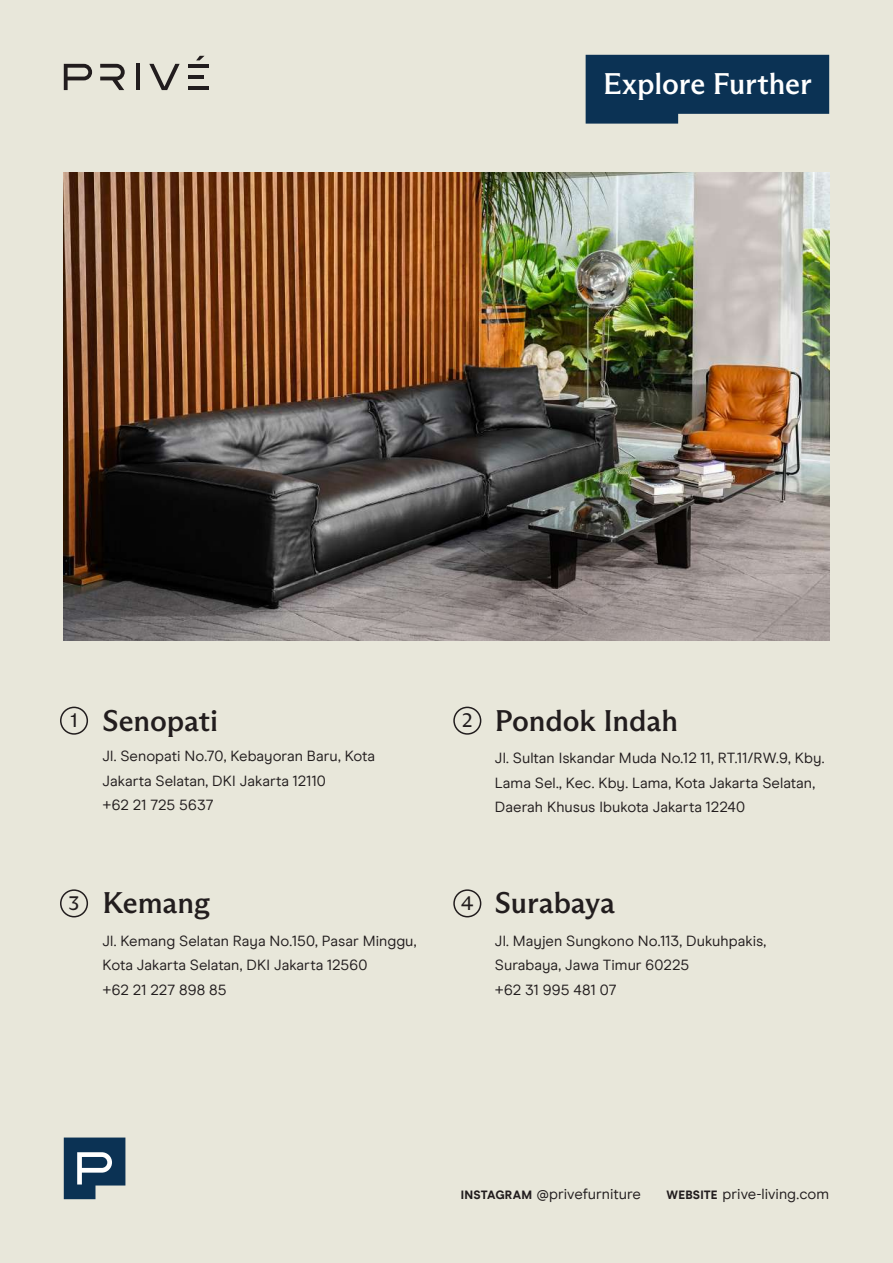
<style>
.page{position:relative;width:893px;height:1263px;background:#e8e7da}
.page>*{position:absolute;margin:0;border:0;box-sizing:border-box;transform-origin:0 0}
.t1{font:500 30px "ABC Arizona Flare";letter-spacing:-.005em;color:#221d1e}
.t2{font:500 30px "ABC Arizona Flare";color:#fff}
.t3{font:20.1px "ABC Arizona Flare";color:#221d1e}
.t4{font:15px/24.6px "Modern Era";color:#221d1e}
.s1{font-weight:800;font-size:12px}
</style>
<div class="page">
<hr style="left:136px;top:64px;width:3px;height:26px;background:#221d1e">
<hr style="left:188px;top:64px;width:21px;height:4px;background:#221d1e">
<hr style="left:188px;top:75px;width:16px;height:4px;background:#221d1e">
<hr style="left:188px;top:86px;width:21px;height:4px;background:#221d1e">
<svg style="left:196px;top:55px;width:9px;height:5px"></svg>
<svg style="left:63px;top:63px;width:62px;height:27px"></svg>
<svg style="left:139px;top:63px;width:41px;height:27px"></svg>
<svg style="left:586px;top:55px;width:243px;height:69px;background:#1f4260"></svg>
<div style="left:453px;top:707px;width:28px;height:28px;border:2px solid #221d1e;border-radius:50%"></div>
<div style="left:60px;top:707px;width:28px;height:28px;border:2px solid #221d1e;border-radius:50%"></div>
<div style="left:453px;top:889px;width:28px;height:28px;border:2px solid #221d1e;border-radius:50%"></div>
<div style="left:60px;top:889px;width:28px;height:28px;border:2px solid #221d1e;border-radius:50%"></div>
<svg style="left:63px;top:1137px;width:63px;height:62px;background:#446279"></svg>
<img style="left:64px;top:172px;width:765px;height:469px">
<h1 class="t2" style="left:603px;top:66px;width:210px">Explore Further</h1>
<h1 class="t1" style="left:102px;top:702px;width:117px">Senopati</h1>
<h1 class="t1" style="left:495px;top:702px;width:185px">Pondok Indah</h1>
<h2 class="t3" style="left:70px;top:708px;width:9px">1</h2>
<h2 class="t3" style="left:462px;top:708px;width:12px">2</h2>
<p class="t4" style="left:102px;top:744px;width:274px">Jl. Senopati No.70, Kebayoran Baru, Kota<br>Jakarta Selatan, DKI Jakarta 12110<br>+62 21 725 5637</p>
<p class="t4" style="left:495px;top:746px;width:331px">Jl. Sultan Iskandar Muda No.12 11, RT.11/RW.9, Kby.<br>Lama Sel., Kec. Kby. Lama, Kota Jakarta Selatan,<br>Daerah Khusus Ibukota Jakarta 12240</p>
<h1 class="t1" style="left:102px;top:885px;width:109px">Kemang</h1>
<h1 class="t1" style="left:495px;top:885px;width:122px">Surabaya</h1>
<h2 class="t3" style="left:69px;top:891px;width:12px">3</h2>
<h2 class="t3" style="left:461px;top:891px;width:14px">4</h2>
<p class="t4" style="left:103px;top:928px;width:316px">Jl. Kemang Selatan Raya No.150, Pasar Minggu,<br>Kota Jakarta Selatan, DKI Jakarta 12560<br>+62 21 227 898 85</p>
<p class="t4" style="left:495px;top:928px;width:273px">Jl. Mayjen Sungkono No.113, Dukuhpakis,<br>Surabaya, Jawa Timur 60225<br>+62 31 995 481 07</p>
<p class="t4" style="left:461px;top:1182px;width:182px"><span class="s1">INSTAGRAM</span> @privefurniture</p>
<p class="t4" style="left:667px;top:1182px;width:164px"><span class="s1">WEBSITE</span> prive-living.com</p>
</div>
